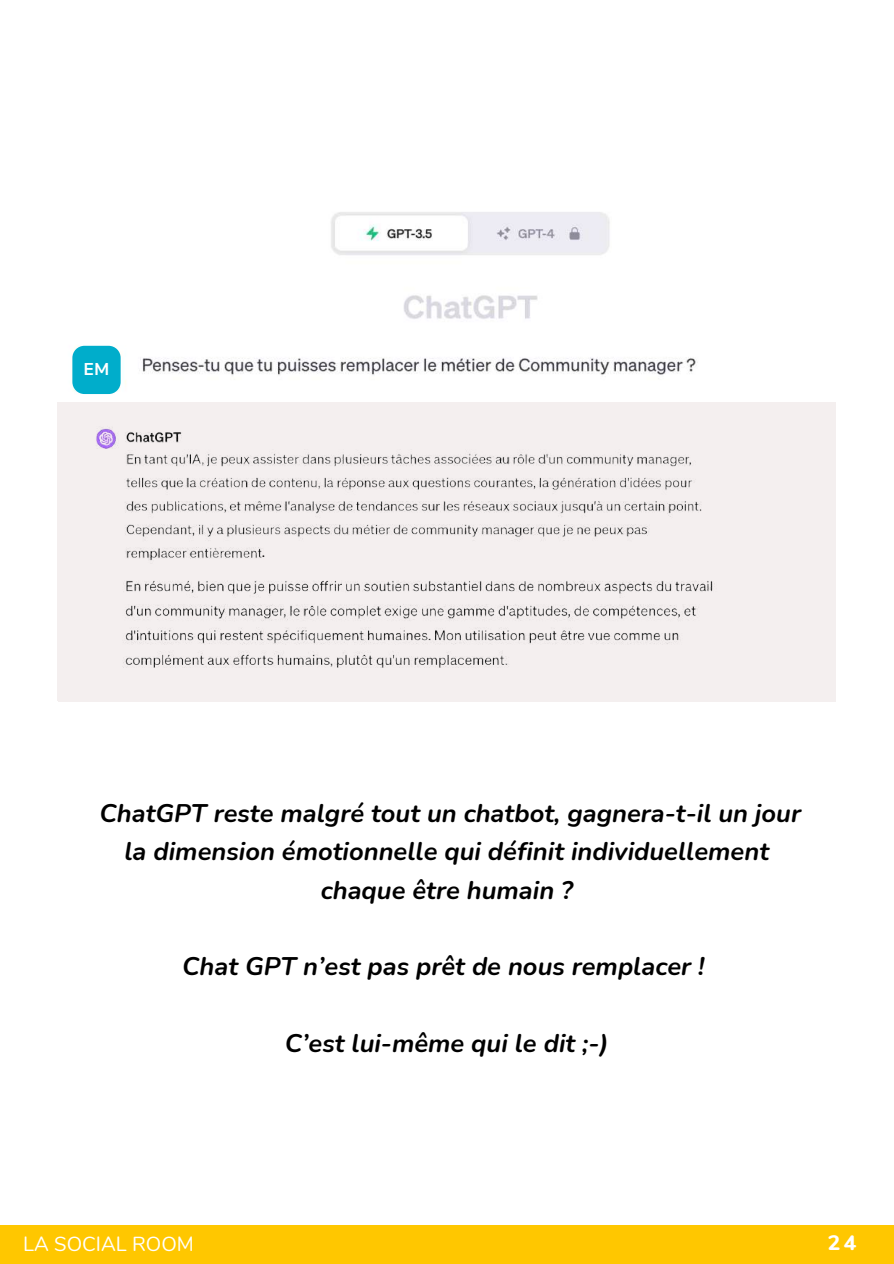
<style>
.page{position:relative;width:894px;height:1264px;background:#fff}
.page>*{position:absolute;margin:0;border:0;box-sizing:border-box;transform-origin:0 0}
.t1{font:italic 700 25.5px/38.2px "Nunito";color:#000;text-align:center}
.t2{font:800 20.85px "Nunito";color:#fff}
.t3{font:20.25px "Nunito";color:#fff}
.t4{font:700 17.1px "Nunito Sans 10 pt";color:#fff}
.t5{font:15px "Nunito";color:#000}
</style>
<div class="page">
<div style="left:0;top:1225px;width:893px;height:38px;background:#ffc700"></div>
<img style="left:58px;top:207px;width:777px;height:209px;border-radius:28px">
<div style="left:58px;top:403px;width:777px;height:298px;background:#f4efef"></div>
<img style="left:90px;top:420px;width:633px;height:145px">
<img style="left:112px;top:569px;width:615px;height:108px">
<div style="left:72px;top:346px;width:49px;height:48px;background:#00adcb;border-radius:12px"></div>
<div style="left:264px;top:540px;width:8px;height:24px;background:#f4efef"></div>
<p class="t4" style="left:83px;top:358px;width:27px">EM</p>
<p class="t5" style="left:262px;top:541px;width:5px">.</p>
<p class="t1" style="left:99px;top:794px;width:702px">ChatGPT reste malgré tout un chatbot, gagnera-t-il un jour la dimension émotionnelle qui définit individuellement chaque être humain ?</p>
<p class="t1" style="left:182px;top:947px;width:523px">Chat GPT n’est pas prêt de nous remplacer !</p>
<p class="t1" style="left:285px;top:1024px;width:325px">C’est lui-même qui le dit ;-)</p>
<p class="t3" style="left:23px;top:1230px;width:172px">LA SOCIAL ROOM</p>
<p class="t2" style="left:827px;top:1228px;width:30px">24</p>
</div>
